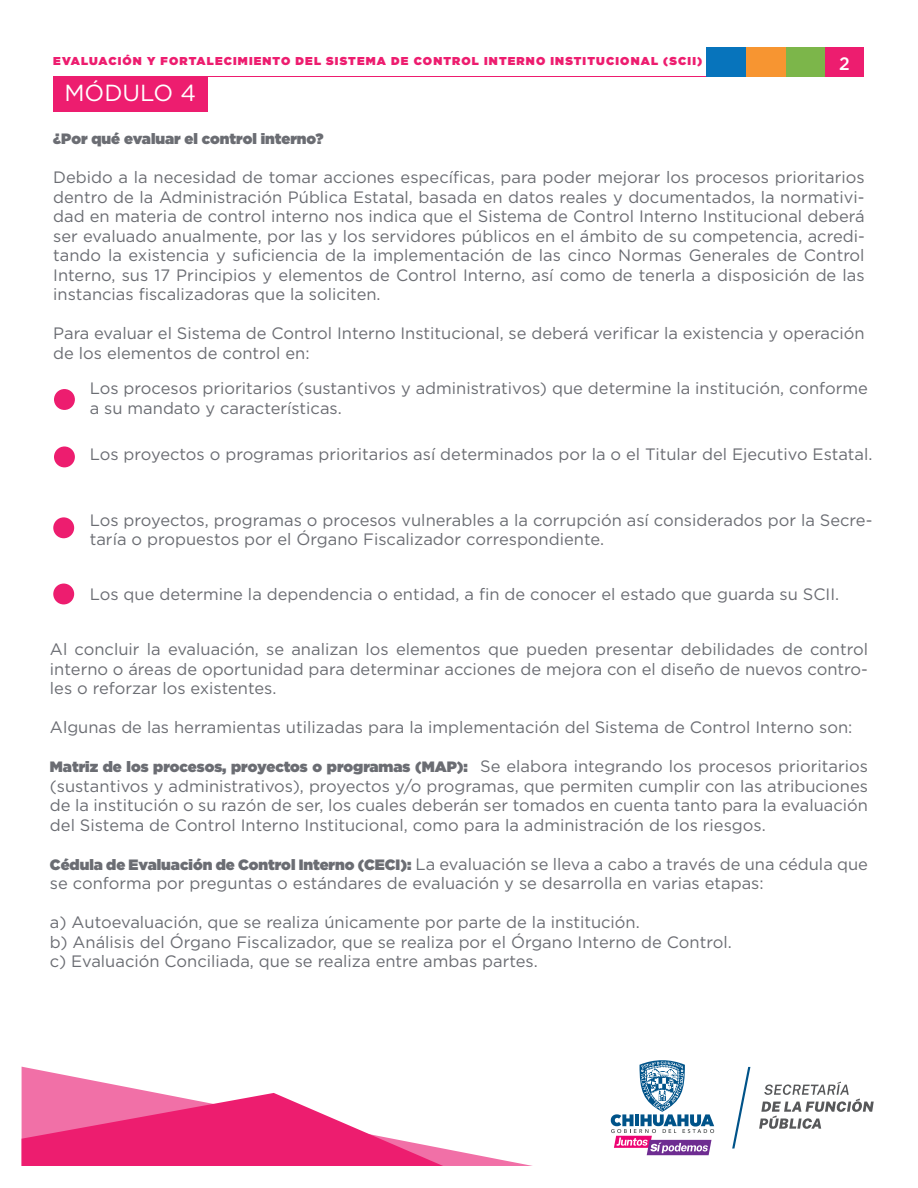
<style>
.page{position:relative;width:918px;height:1188px;background:#fff}
.page>*{position:absolute;margin:0;border:0;box-sizing:border-box;transform-origin:0 0}
.t1{font:23.25px "Gotham";color:#fff}
.t2{font:500 18px "Gotham";color:#fff;scale:.96 1}
.t3{font:16.5px/19.5px "Gotham";color:#6b6d73}
.t4{font:900 15px "Gotham";color:#6b6d73}
.t5{font:900 11.4px "Gotham";letter-spacing:.1em;color:#ed1d6f}
.s1{font-weight:400;font-size:16.5px}
.s2{font-weight:900;font-size:15px}
</style>
<div class="page">
<div style="left:825px;top:47px;width:39px;height:30px;background:#ed1d6f"></div>
<div style="left:785px;top:47px;width:40px;height:30px;background:#7cb64a"></div>
<hr style="left:53px;top:77px;width:693px;height:1px;background:#ed1d6f">
<div style="left:746px;top:47px;width:39px;height:30px;background:#f79531"></div>
<div style="left:707px;top:47px;width:39px;height:30px;background:#0774bc"></div>
<div style="left:53px;top:77px;width:154px;height:34px;background:#ed1d6f"></div>
<svg style="left:22px;top:1067px;width:511px;height:99px"></svg>
<svg style="left:22px;top:1093px;width:421px;height:73px"></svg>
<svg style="left:611px;top:1060px;width:103px;height:95px"></svg>
<svg style="left:732px;top:1067px;width:18px;height:82px"></svg>
<svg style="left:759px;top:1082px;width:115px;height:47px"></svg>
<div style="left:54px;top:389px;width:21px;height:21px;background:#ed1d6f;border-radius:50%"></div>
<div style="left:54px;top:446px;width:21px;height:21px;background:#ed1d6f;border-radius:50%"></div>
<div style="left:53px;top:517px;width:21px;height:21px;background:#ed1d6f;border-radius:50%"></div>
<div style="left:53px;top:584px;width:21px;height:20px;background:#ed1d6f;border-radius:50%"></div>
<p class="t5" style="left:53px;top:53px;width:651px">EVALUACIÓN Y FORTALECIMIENTO DEL SISTEMA DE CONTROL INTERNO INSTITUCIONAL (SCII)</p>
<p class="t2" style="left:839px;top:52px;width:13px">2</p>
<h1 class="t1" style="left:64px;top:78px;width:133px">MÓDULO 4</h1>
<p class="t4" style="left:53px;top:128px;width:272px">¿Por qué evaluar el control interno?</p>
<p class="t3" style="left:53px;top:167px;width:813px;text-align:justify">Debido a la necesidad de tomar acciones específicas, para poder mejorar los procesos prioritarios dentro de la Administración Pública Estatal, basada en datos reales y documentados, la normativi&shy;dad en materia de control interno nos indica que el Sistema de Control Interno Institucional deberá ser evaluado anualmente, por las y los servidores públicos en el ámbito de su competencia, acredi&shy;tando la existencia y suficiencia de la implementación de las cinco Normas Generales de Control Interno, sus 17 Principios y elementos de Control Interno, así como de tenerla a disposición de las instancias fiscalizadoras que la soliciten.</p>
<p class="t3" style="left:53px;top:323px;width:813px">Para evaluar el Sistema de Control Interno Institucional, se deberá verificar la existencia y operación de los elementos de control en:</p>
<p class="t3" style="left:90px;top:378px;width:780px">Los procesos prioritarios (sustantivos y administrativos) que determine la institución, conforme a su mandato y características.</p>
<p class="t3" style="left:90px;top:444px;width:784px">Los proyectos o programas prioritarios así determinados por la o el Titular del Ejecutivo Estatal.</p>
<p class="t3" style="left:90px;top:510px;width:784px">Los proyectos, programas o procesos vulnerables a la corrupción así considerados por la Secre&shy;taría o propuestos por el Órgano Fiscalizador correspondiente.</p>
<p class="t3" style="left:90px;top:584px;width:751px">Los que determine la dependencia o entidad, a fin de conocer el estado que guarda su SCII.</p>
<p class="t3" style="left:50px;top:639px;width:820px;text-align:justify">Al concluir la evaluación, se analizan los elementos que pueden presentar debilidades de control interno o áreas de oportunidad para determinar acciones de mejora con el diseño de nuevos contro&shy;les o reforzar los existentes.</p>
<p class="t3" style="left:50px;top:717px;width:804px">Algunas de las herramientas utilizadas para la implementación del Sistema de Control Interno son:</p>
<p class="t4" style="left:50px;top:756px;width:820px">Matriz de los procesos, proyectos o programas (MAP): <span class="s1">Se elabora integrando los procesos prioritarios</span></p>
<p class="t3" style="left:50px;top:776px;width:820px;text-align:justify">(sustantivos y administrativos), proyectos y/o programas, que permiten cumplir con las atribuciones de la institución o su razón de ser, los cuales deberán ser tomados en cuenta tanto para la evaluación del Sistema de Control Interno Institucional, como para la administración de los riesgos.</p>
<p class="t3" style="left:50px;top:854px;width:820px"><span class="s2">Cédula de Evaluación de Control Interno (CECI):</span> La evaluación se lleva a cabo a través de una cédula que se conforma por preguntas o estándares de evaluación y se desarrolla en varias etapas:</p>
<p class="t3" style="left:50px;top:912px;width:683px">a) Autoevaluación, que se realiza únicamente por parte de la institución.<br>b) Análisis del Órgano Fiscalizador, que se realiza por el Órgano Interno de Control. c) Evaluación Conciliada, que se realiza entre ambas partes.</p>
</div>
